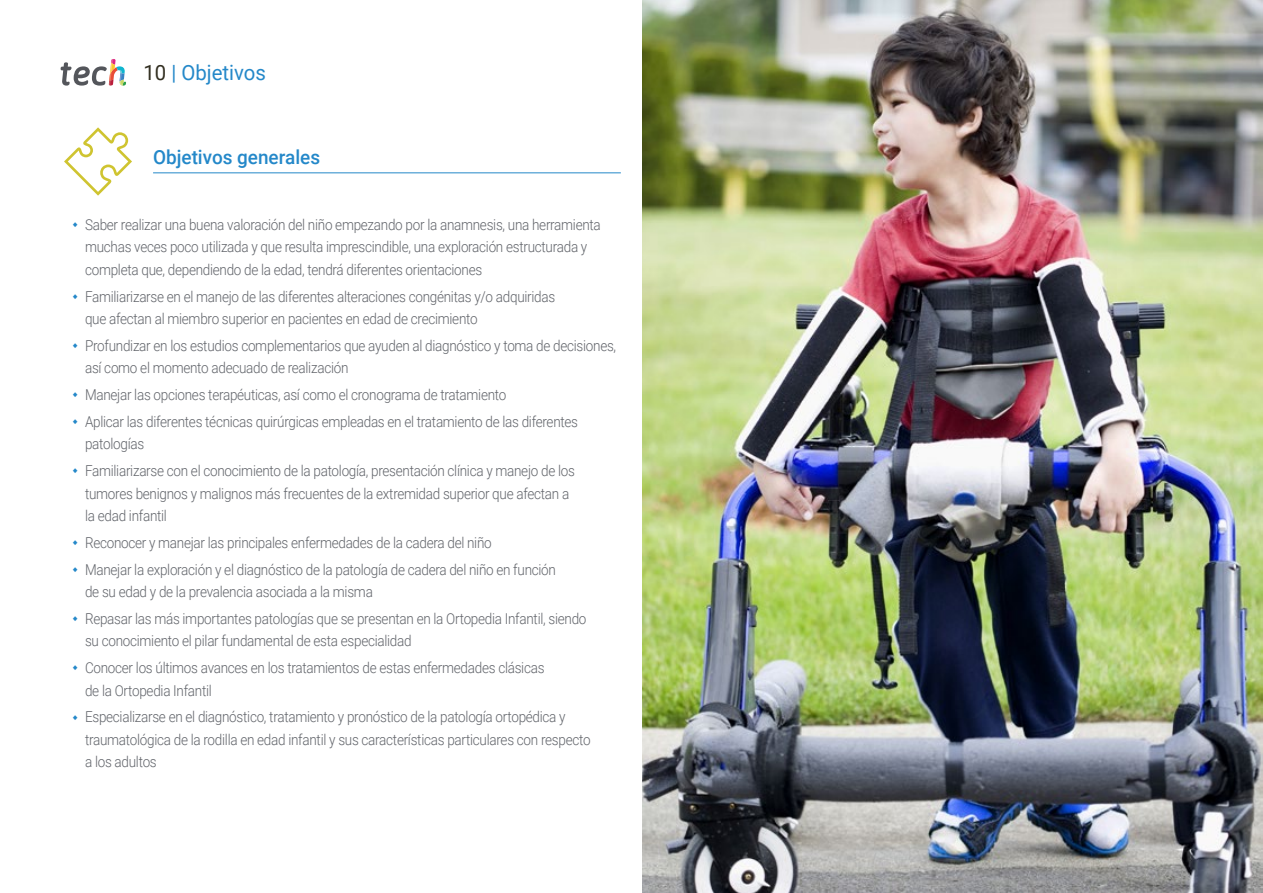
<style>
.page{position:relative;width:1263px;height:893px;background:#fff}
.page>*{position:absolute;margin:0;border:0;box-sizing:border-box;transform-origin:0 0}
.t1{font:21px "Roboto";color:#2488c9}
.t2{font:500 19.5px "Roboto";color:#2488c9}
.t3{font:300 15px/22.5px "Roboto";letter-spacing:-.02em;color:#61646a;scale:.9 1}
.s1{color:#312e20}
</style>
<div class="page">
<hr style="left:153px;top:172px;width:468px;height:1px;background:#2488c9">
<svg style="left:64px;top:127px;width:68px;height:69px"></svg>
<img style="left:642px;top:0;width:621px;height:893px">
<svg style="left:61px;top:59px;width:65px;height:27px"></svg>
<h1 class="t1" style="left:144px;top:57px;width:124px"><span class="s1">10</span> | Objetivos</h1>
<h2 class="t2" style="left:153px;top:144px;width:169px">Objetivos generales</h2>
<p class="t3" style="left:85px;top:213px;width:575px">Saber realizar una buena valoración del niño empezando por la anamnesis, una herramienta muchas veces poco utilizada y que resulta imprescindible, una exploración estructurada y completa que, dependiendo de la edad, tendrá diferentes orientaciones</p>
<p class="t3" style="left:85px;top:284px;width:524px">Familiarizarse en el manejo de las diferentes alteraciones congénitas y/o adquiridas que afectan al miembro superior en pacientes en edad de crecimiento</p>
<p class="t3" style="left:85px;top:334px;width:592px">Profundizar en los estudios complementarios que ayuden al diagnóstico y toma de decisiones, así como el momento adecuado de realización</p>
<p class="t3" style="left:85px;top:381px;width:549px;line-height:26.7px">Manejar las opciones terapéuticas, así como el cronograma de tratamiento<br>Aplicar las diferentes técnicas quirúrgicas empleadas en el tratamiento de las diferentes</p>
<p class="t3" style="left:85px;top:430px;width:546px;line-height:26.7px">patologías<br>Familiarizarse con el conocimiento de la patología, presentación clínica y manejo de los</p>
<p class="t3" style="left:85px;top:481px;width:539px">tumores benignos y malignos más frecuentes de la extremidad superior que afectan a la edad infantil</p>
<p class="t3" style="left:85px;top:529px;width:525px;line-height:26.7px">Reconocer y manejar las principales enfermedades de la cadera del niño<br>Manejar la exploración y el diagnóstico de la patología de cadera del niño en función</p>
<p class="t3" style="left:85px;top:578px;width:559px;line-height:26.7px">de su edad y de la prevalencia asociada a la misma<br>Repasar las más importantes patologías que se presentan en la Ortopedia Infantil, siendo</p>
<p class="t3" style="left:85px;top:627px;width:512px;line-height:26.7px">su conocimiento el pilar fundamental de esta especialidad<br>Conocer los últimos avances en los tratamientos de estas enfermedades clásicas</p>
<p class="t3" style="left:85px;top:676px;width:535px;line-height:26.7px">de la Ortopedia Infantil<br>Especializarse en el diagnóstico, tratamiento y pronóstico de la patología ortopédica y</p>
<p class="t3" style="left:85px;top:728px;width:563px">traumatológica de la rodilla en edad infantil y sus características particulares con respecto a los adultos</p>
</div>
